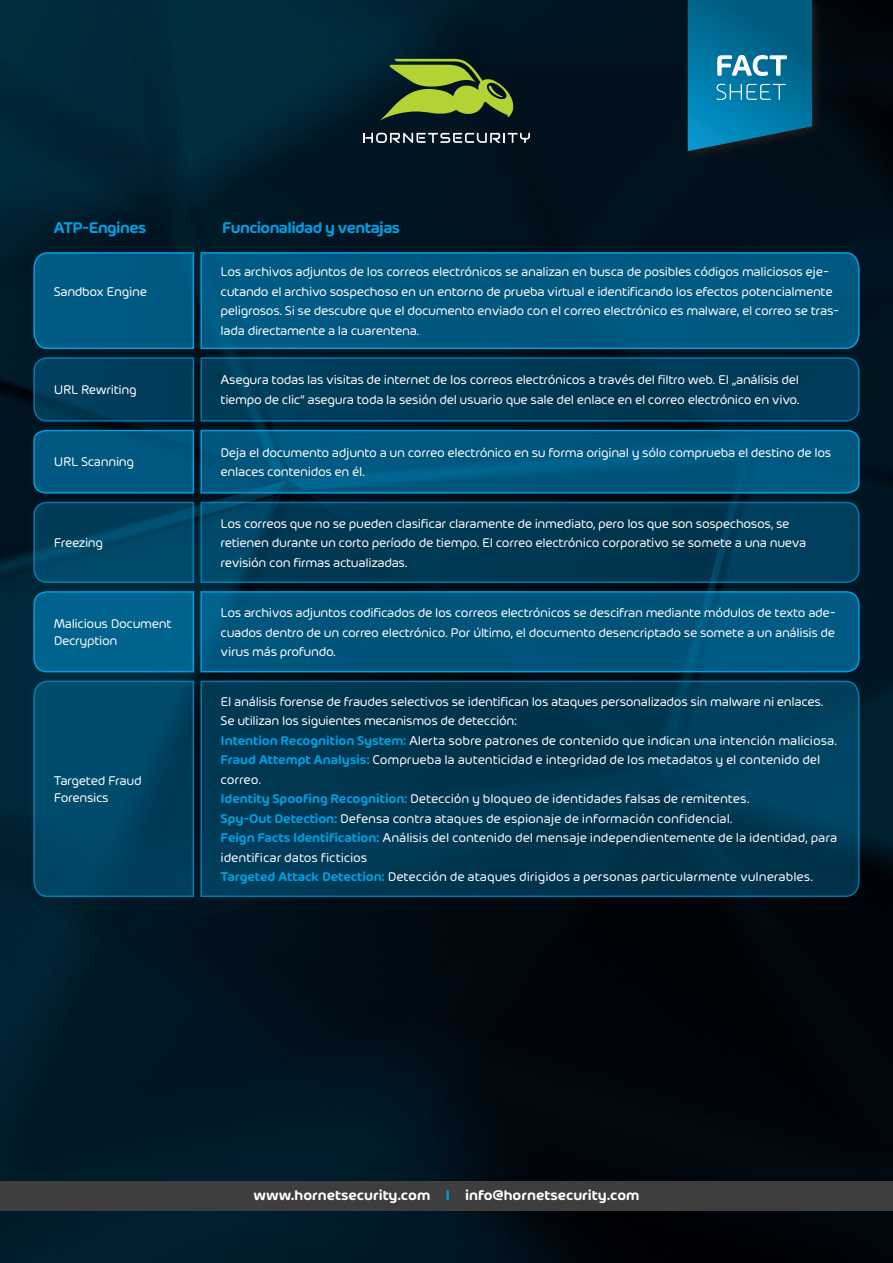
<style>
.page{position:relative;width:893px;height:1263px;background:#fff}
.page>*{position:absolute;margin:0;border:0;box-sizing:border-box;transform-origin:0 0}
.Tabellen_Kopf{font:600 16.5px "Hornet";letter-spacing:-.035em;color:#009fe3}
.t1{font:600 15px "Hornet";color:#fff}
.Copy{font:13.5px/19.5px "Hornet";letter-spacing:-.025em;color:#fff}
.Aufzählung{font:13.5px/19.5px "Hornet";letter-spacing:-.005em;color:#fff}
.s1{font-weight:600;color:#009fe3}
.s2{color:#009fe3}
</style>
<div class="page">
<img style="left:0;top:0;width:893px;height:1263px">
<div style="left:0;top:1181px;width:893px;height:30px;background:#3e3e3f"></div>
<svg style="left:682px;top:0;width:141px;height:162px;background:#04121b"></svg>
<svg style="left:688px;top:0;width:124px;height:151px;background:#0c7096"></svg>
<svg style="left:33px;top:590px;width:162px;height:83px;background:#00638f"></svg>
<svg style="left:200px;top:590px;width:660px;height:83px;background:#00577e"></svg>
<svg style="left:363px;top:133px;width:167px;height:10px"></svg>
<svg style="left:380px;top:59px;width:136px;height:62px;background:#566f2a"></svg>
<svg style="left:33px;top:429px;width:827px;height:65px;background:#005982"></svg>
<svg style="left:200px;top:251px;width:660px;height:99px;background:#003f5c"></svg>
<svg style="left:33px;top:251px;width:162px;height:99px;background:#005b84"></svg>
<div style="left:201px;top:253px;width:658px;height:96px;background:#005981"></div>
<svg style="left:33px;top:501px;width:162px;height:83px;background:#004666"></svg>
<svg style="left:200px;top:501px;width:660px;height:83px;background:#003b57"></svg>
<svg style="left:33px;top:356px;width:827px;height:66px;background:#003d5a"></svg>
<svg style="left:33px;top:680px;width:162px;height:218px;background:#004767"></svg>
<svg style="left:200px;top:680px;width:660px;height:218px;background:#003953"></svg>
<p class="Tabellen_Kopf" style="left:53px;top:215px;width:94px">ATP-Engines</p>
<p class="Copy" style="left:54px;top:280px;width:95px">Sandbox Engine</p>
<p class="Tabellen_Kopf" style="left:222px;top:215px;width:179px">Funcionalidad y ventajas</p>
<p class="Copy" style="left:221px;top:261px;width:620px">Los archivos adjuntos de los correos electrónicos se analizan en busca de posibles códigos maliciosos eje&shy;cutando el archivo sospechoso en un entorno de prueba virtual e identificando los efectos potencialmente peligrosos. Si se descubre que el documento enviado con el correo electrónico es malware, el correo se tras&shy;lada directamente a la cuarentena.</p>
<p class="Copy" style="left:54px;top:379px;width:85px">URL Rewriting</p>
<p class="Copy" style="left:221px;top:369px;width:580px">Asegura todas las visitas de internet de los correos electrónicos a través del filtro web. El „análisis del tiempo de clic“ asegura toda la sesión del usuario que sale del enlace en el correo electrónico en vivo.</p>
<p class="Copy" style="left:54px;top:451px;width:82px">URL Scanning</p>
<p class="Copy" style="left:221px;top:441px;width:612px">Deja el documento adjunto a un correo electrónico en su forma original y sólo comprueba el destino de los enlaces contenidos en él.</p>
<p class="Copy" style="left:54px;top:532px;width:51px">Freezing</p>
<p class="Copy" style="left:54px;top:613px;width:119px">Malicious Document</p>
<p class="Copy" style="left:54px;top:629px;width:65px">Decryption</p>
<p class="Copy" style="left:54px;top:772px;width:89px;line-height:16.2px">Targeted Fraud<br>Forensics</p>
<p class="Copy" style="left:221px;top:512px;width:587px">Los correos que no se pueden clasificar claramente de inmediato, pero los que son sospechosos, se retienen durante un corto período de tiempo. El correo electrónico corporativo se somete a una nueva revisión con firmas actualizadas.</p>
<p class="Copy" style="left:221px;top:602px;width:617px;text-align:justify">Los archivos adjuntos codificados de los correos electrónicos se descifran mediante módulos de texto ade&shy;cuados dentro de un correo electrónico. Por último, el documento desencriptado se somete a un análisis de virus más profundo.</p>
<p class="Copy" style="left:221px;top:691px;width:604px">El análisis forense de fraudes selectivos se identifican los ataques personalizados sin malware ni enlaces.</p>
<p class="Copy" style="left:221px;top:710px;width:298px">Se utilizan los siguientes mecanismos de detección:</p>
<p class="Aufzählung" style="left:221px;top:730px;width:618px"><span class="s1">Intention Recognition System:</span> Alerta sobre patrones de contenido que indican una intención maliciosa.<br><span class="s1">Fraud Attempt Analysis:</span> Comprueba la autenticidad e integridad de los metadatos y el contenido del correo.</p>
<p class="Aufzählung" style="left:221px;top:788px;width:530px"><span class="s1">Identity Spoofing Recognition:</span> Detección y bloqueo de identidades falsas de remitentes.</p>
<p class="Aufzählung" style="left:221px;top:808px;width:514px"><span class="s1">Spy-Out Detection:</span> Defensa contra ataques de espionaje de información confidencial.</p>
<p class="Aufzählung" style="left:221px;top:827px;width:618px"><span class="s1">Feign Facts Identification:</span> Análisis del contenido del mensaje independientemente de la identidad, para identificar datos ficticios</p>
<p class="Aufzählung" style="left:221px;top:866px;width:594px"><span class="s1">Targeted Attack Detection:</span> Detección de ataques dirigidos a personas particularmente vulnerables.</p>
<p class="t1" style="left:253px;top:1185px;width:388px">www.hornetsecurity.com <span class="s2">I</span> info@hornetsecurity.com</p>
</div>
